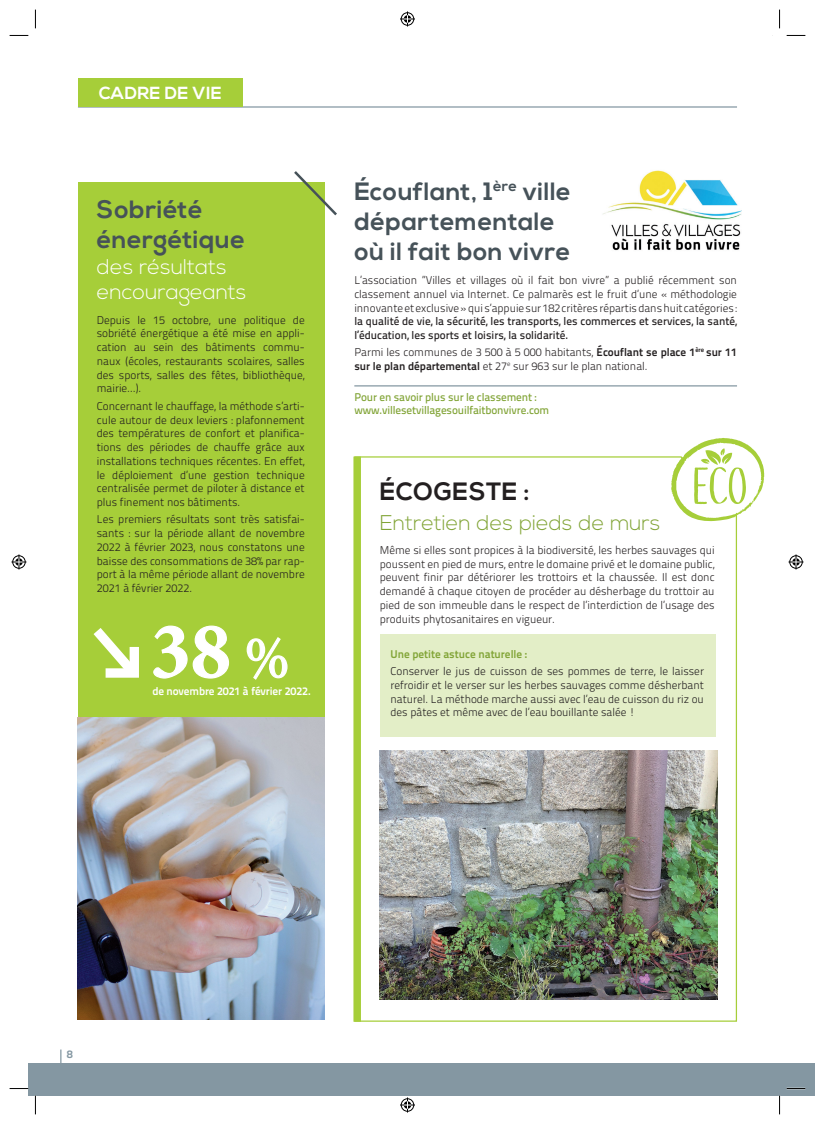
<style>
.page{position:relative;width:815px;height:1124px;background:#fff}
.page>*{position:absolute;margin:0;border:0;box-sizing:border-box;transform-origin:0 0}
.t1{font:700 80px "Minion Pro";color:#fff}
.t2{font:60px "Minion Pro";color:#fff}
.t3{font:700 25px/30px "Nexa";letter-spacing:.02em;color:#465259}
.t4{font:700 25px "Nexa";letter-spacing:.02em;color:#231f20}
.t5{font:300 21.25px/25.5px "Nexa";color:#fff}
.t6{font:300 21.25px "Nexa";color:#81a436}
.t7{font:700 17.5px "Nexa";letter-spacing:.02em;color:#fff}
.t8{font:11.25px/13.8px "Titillium Text 22 L 250 wt";color:#231f20;text-align:justify}
.t9{font:11.25px/13.5px "Titillium Text 22 L 600 wt";color:#231f20}
.t10{font:11.25px/13.8px "Titillium Text 22 L 600 wt";letter-spacing:-.01em;color:#81a436}
.t11{font:11.25px "Titillium Text 22 L 800 wt";letter-spacing:-.01em;color:#fff}
.t12{font:11.25px "Titillium Text 22 L 800 wt";color:#81a436}
.t13{font:11.25px "Titillium Text 22 L 800 wt";color:#8497a2}
.s1{font-family:"Titillium Text 22 L 800 wt"}
</style>
<div class="page">
<div style="left:780px;top:1062px;width:35px;height:33px;background:#8497a2"></div>
<hr style="left:78px;top:106px;width:659px;height:2px;background:#8497a2">
<div style="left:28px;top:1062px;width:752px;height:33px;background:#8497a2"></div>
<svg style="left:60px;top:1049px;width:1px;height:14px"></svg>
<svg style="left:354px;top:456px;width:383px;height:566px"></svg>
<div style="left:353px;top:456px;width:8px;height:565px;background:#a6ce39"></div>
<svg style="left:671px;top:438px;width:93px;height:85px"></svg>
<div style="left:78px;top:78px;width:165px;height:28px;background:#a6ce39"></div>
<hr style="left:354px;top:385px;width:383px;height:1px;background:#8497a2">
<img style="left:603px;top:170px;width:139px;height:81px">
<img style="left:379px;top:750px;width:338px;height:249px">
<div style="left:78px;top:182px;width:247px;height:535px;background:#a6ce39"></div>
<svg style="left:294px;top:171px;width:43px;height:45px"></svg>
<svg style="left:153px;top:625px;width:77px;height:54px"></svg>
<svg style="left:246px;top:637px;width:42px;height:43px"></svg>
<svg style="left:93px;top:628px;width:46px;height:50px"></svg>
<img style="left:78px;top:717px;width:247px;height:302px">
<svg style="left:10px;top:35px;width:19px;height:1px"></svg>
<svg style="left:787px;top:35px;width:18px;height:1px"></svg>
<svg style="left:10px;top:1088px;width:19px;height:1px"></svg>
<svg style="left:787px;top:1087px;width:18px;height:2px"></svg>
<svg style="left:35px;top:10px;width:1px;height:19px"></svg>
<svg style="left:35px;top:1095px;width:1px;height:19px"></svg>
<svg style="left:779px;top:10px;width:1px;height:19px"></svg>
<svg style="left:779px;top:1095px;width:1px;height:19px"></svg>
<svg style="left:400px;top:11px;width:15px;height:15px"></svg>
<svg style="left:400px;top:1097px;width:15px;height:15px"></svg>
<svg style="left:11px;top:554px;width:15px;height:15px"></svg>
<svg style="left:788px;top:554px;width:15px;height:15px"></svg>
<h3 class="t7" style="left:99px;top:83px;width:124px">CADRE DE VIE</h3>
<h3 class="t3" style="left:97px;top:195px;width:150px">Sobriété énergétique</h3>
<h3 class="t5" style="left:97px;top:254px;width:151px">des résultats encourageants</h3>
<p class="t8" style="left:97px;top:312px;width:209px">Depuis le 15 octobre, une politique de sobriété énergétique a été mise en appli&shy;cation au sein des bâtiments commu&shy;naux (écoles, restaurants scolaires, salles des sports, salles des fêtes, bibliothèque, mairie…).</p>
<p class="t8" style="left:97px;top:398px;width:209px">Concernant le chauffage, la méthode s’arti&shy;cule autour de deux leviers : plafonnement des températures de confort et planifica&shy;tions des périodes de chauffe grâce aux installations techniques récentes. En effet, le déploiement d’une gestion technique centralisée permet de piloter à distance et plus finement nos bâtiments.</p>
<p class="t8" style="left:97px;top:512px;width:209px">Les premiers résultats sont très satisfai&shy;sants : sur la période allant de novembre 2022 à février 2023, nous constatons une baisse des consommations de 38% par rap&shy;port à la même période allant de novembre 2021 à février 2022.</p>
<h1 class="t1" style="left:151px;top:595px;width:81px">38</h1>
<p class="t11" style="left:152px;top:682px;width:160px">de novembre 2021 à février 2022.</p>
<h2 class="t2" style="left:244px;top:617px;width:47px">%</h2>
<h3 class="t3" style="left:354px;top:177px;width:218px">Écouflant, 1<sup>ère</sup> ville départementale où il fait bon vivre</h3>
<p class="t8" style="left:354px;top:272px;width:384px">L’association ”Villes et villages où il fait bon vivre” a publié récemment son classement annuel via Internet. Ce palmarès est le fruit d’une « méthodologie innovante et exclusive » qui s’appuie sur 182 critères répartis dans huit catégories :</p>
<p class="t9" style="left:354px;top:314px;width:384px">la qualité de vie, la sécurité, les transports, les commerces et services, la santé, l’éducation, les sports et loisirs, la solidarité.</p>
<p class="t8" style="left:354px;top:344px;width:384px">Parmi les communes de 3 500 à 5 000 habitants, <span class="s1">Écouflant se place 1</span><sup>ère</sup> <span class="s1">sur 11 sur le plan départemental</span> et 27<sup>e</sup> sur 963 sur le plan national.</p>
<p class="t10" style="left:354px;top:389px;width:196px">Pour en savoir plus sur le classement : www.villesetvillagesouilfaitbonvivre.com</p>
<h3 class="t4" style="left:380px;top:477px;width:151px">ÉCOGESTE :</h3>
<h3 class="t6" style="left:380px;top:510px;width:282px">Entretien des pieds de murs</h3>
<p class="t8" style="left:380px;top:542px;width:336px">Même si elles sont propices à la biodiversité, les herbes sauvages qui poussent en pied de murs, entre le domaine privé et le domaine public, peuvent finir par détériorer les trottoirs et la chaussée. Il est donc demandé à chaque citoyen de procéder au désherbage du trottoir au pied de son immeuble dans le respect de l’interdiction de l’usage des produits phytosanitaires en vigueur.</p>
<p class="t12" style="left:390px;top:645px;width:138px">Une petite astuce naturelle :</p>
<p class="t8" style="left:390px;top:663px;width:315px">Conserver le jus de cuisson de ses pommes de terre, le laisser refroidir et le verser sur les herbes sauvages comme désherbant naturel. La méthode marche aussi avec l’eau de cuisson du riz ou des pâtes et même avec de l’eau bouillante salée !</p>
<p class="t13" style="left:67px;top:1045px;width:7px">8</p>
</div>
